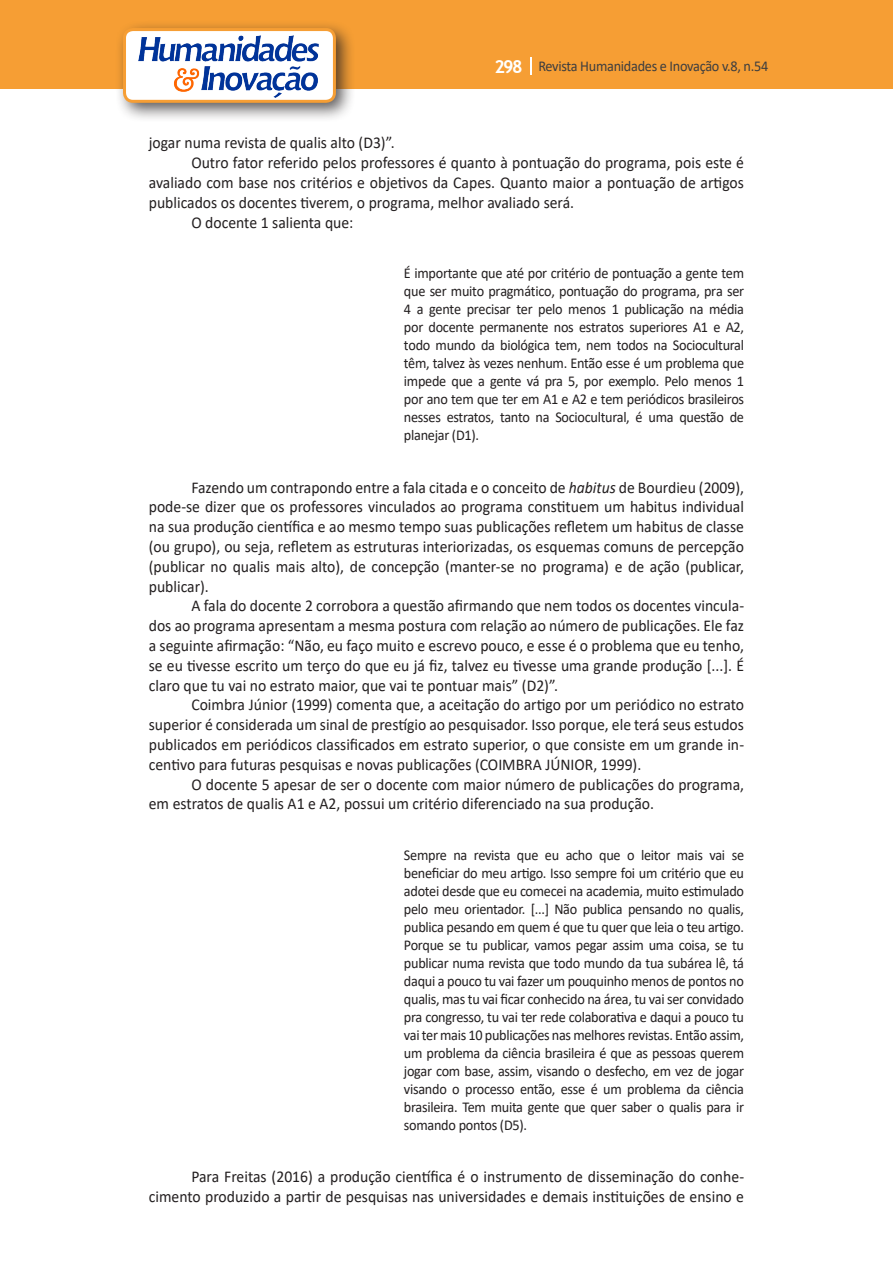
<style>
.page{position:relative;width:893px;height:1263px;background:#fff}
.page>*{position:absolute;margin:0;border:0;box-sizing:border-box;transform-origin:0 0}
.Texto{font:16.5px/19.8px "Calibri";color:#231f20;text-align:justify;scale:.95 1}
.citacao{font:15px/18px "Calibri";letter-spacing:-.02em;color:#231f20;text-align:justify;scale:.95 1}
.t1{font:15px "Calibri";letter-spacing:-.02em;color:#3e3e3f;scale:.95 1}
.s1{font-family:"Trebuchet MS";font-weight:700;font-size:18px;color:#fff}
.s2{font-style:italic}
</style>
<div class="page">
<div style="left:0;top:0;width:893px;height:88px;background:#f69e34"></div>
<svg style="left:530px;top:57px;width:2px;height:18px"></svg>
<div style="left:115px;top:20px;width:241px;height:103px;background:#231f20;opacity:.75"></div>
<div style="left:125px;top:30px;width:209px;height:71px;background:#fff;border-radius:9px"></div>
<img style="left:138px;top:35px;width:181px;height:62px">
<div style="left:123px;top:28px;width:213px;height:75px;border:3px solid #f69e34;border-radius:9px"></div>
<p class="t1" style="left:495px;top:56px;width:290px"><span class="s1">298</span> Revista Humanidades e Inovação v.8, n.54</p>
<p class="Texto" style="left:149px;top:133px;width:260px">jogar numa revista de qualis alto (D3)”.</p>
<p class="Texto" style="left:149px;top:152px;width:628px;text-indent:43px">Outro fator referido pelos professores é quanto à pontuação do programa, pois este é avaliado com base nos critérios e objetivos da Capes. Quanto maior a pontuação de artigos publicados os docentes tiverem, o programa, melhor avaliado será.</p>
<p class="Texto" style="left:191px;top:212px;width:172px">O docente 1 salienta que:</p>
<p class="citacao" style="left:404px;top:264px;width:360px">É importante que até por critério de pontuação a gente tem que ser muito pragmático, pontuação do programa, pra ser 4 a gente precisar ter pelo menos 1 publicação na média por docente permanente nos estratos superiores A1 e A2, todo mundo da biológica tem, nem todos na Sociocultural têm, talvez às vezes nenhum. Então esse é um problema que impede que a gente vá pra 5, por exemplo. Pelo menos 1 por ano tem que ter em A1 e A2 e tem periódicos brasileiros nesses estratos, tanto na Sociocultural, é uma questão de planejar (D1).</p>
<p class="Texto" style="left:149px;top:477px;width:628px;text-indent:43px">Fazendo um contrapondo entre a fala citada e o conceito de <span class="s2">habitus</span> de Bourdieu (2009), pode-se dizer que os professores vinculados ao programa constituem um habitus individual na sua produção científica e ao mesmo tempo suas publicações refletem um habitus de classe (ou grupo), ou seja, refletem as estruturas interiorizadas, os esquemas comuns de percepção (publicar no qualis mais alto), de concepção (manter-se no programa) e de ação (publicar, publicar).</p>
<p class="Texto" style="left:149px;top:596px;width:628px;text-indent:43px">A fala do docente 2 corrobora a questão afirmando que nem todos os docentes vincula&shy;dos ao programa apresentam a mesma postura com relação ao número de publicações. Ele faz a seguinte afirmação: “Não, eu faço muito e escrevo pouco, e esse é o problema que eu tenho, se eu tivesse escrito um terço do que eu já fiz, talvez eu tivesse uma grande produção [...]. É claro que tu vai no estrato maior, que vai te pontuar mais” (D2)”.</p>
<p class="Texto" style="left:149px;top:695px;width:628px;text-indent:43px">Coimbra Júnior (1999) comenta que, a aceitação do artigo por um periódico no estrato superior é considerada um sinal de prestígio ao pesquisador. Isso porque, ele terá seus estudos publicados em periódicos classificados em estrato superior, o que consiste em um grande in&shy;centivo para futuras pesquisas e novas publicações (COIMBRA JÚNIOR, 1999).</p>
<p class="Texto" style="left:149px;top:774px;width:628px;text-indent:43px">O docente 5 apesar de ser o docente com maior número de publicações do programa, em estratos de qualis A1 e A2, possui um critério diferenciado na sua produção.</p>
<p class="citacao" style="left:404px;top:846px;width:360px">Sempre na revista que eu acho que o leitor mais vai se beneficiar do meu artigo. Isso sempre foi um critério que eu adotei desde que eu comecei na academia, muito estimulado pelo meu orientador. [...] Não publica pensando no qualis, publica pesando em quem é que tu quer que leia o teu artigo.<br>Porque se tu publicar, vamos pegar assim uma coisa, se tu publicar numa revista que todo mundo da tua subárea lê, tá daqui a pouco tu vai fazer um pouquinho menos de pontos no qualis, mas tu vai ficar conhecido na área, tu vai ser convidado pra congresso, tu vai ter rede colaborativa e daqui a pouco tu vai ter mais 10 publicações nas melhores revistas. Então assim, um problema da ciência brasileira é que as pessoas querem jogar com base, assim, visando o desfecho, em vez de jogar visando o processo então, esse é um problema da ciência brasileira. Tem muita gente que quer saber o qualis para ir somando pontos (D5).</p>
<p class="Texto" style="left:149px;top:1166px;width:628px;text-align:right">Para Freitas (2016) a produção científica é o instrumento de disseminação do conhe&shy;cimento produzido a partir de pesquisas nas universidades e demais instituições de ensino e</p>
</div>
